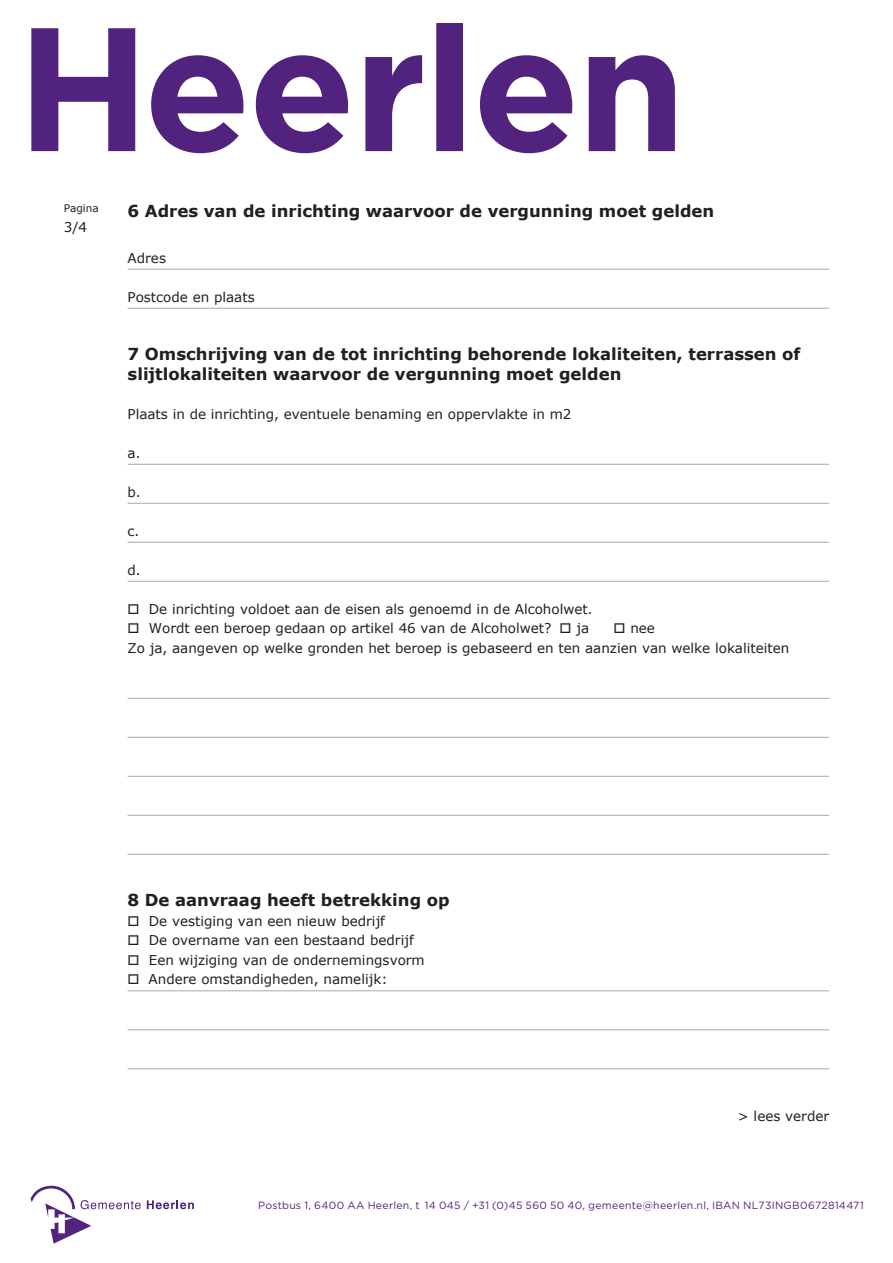
<style>
.page{position:relative;width:893px;height:1263px;background:#fff}
.page>*{position:absolute;margin:0;border:0;box-sizing:border-box;transform-origin:0 0}
.t1{font:700 16.5px/19.5px "Verdana";color:#231f20}
.t2{font:13.5px/19.5px "Verdana";color:#231f20}
.t3{font:10.5px "Gotham";letter-spacing:.025em;color:#52227f}
.t4{font:10.5px "Verdana";color:#231f20}
</style>
<div class="page">
<svg style="left:31px;top:23px;width:644px;height:130px"></svg>
<svg style="left:31px;top:1185px;width:110px;height:58px"></svg>
<svg style="left:147px;top:1200px;width:47px;height:9px"></svg>
<hr style="left:128px;top:269px;width:701px;height:1px;background:#a8a9ad">
<hr style="left:128px;top:308px;width:701px;height:1px;background:#a8a9ad">
<hr style="left:128px;top:464px;width:701px;height:1px;background:#a8a9ad">
<hr style="left:128px;top:503px;width:701px;height:1px;background:#a8a9ad">
<hr style="left:128px;top:542px;width:701px;height:1px;background:#a8a9ad">
<hr style="left:128px;top:581px;width:701px;height:1px;background:#a8a9ad">
<hr style="left:128px;top:698px;width:701px;height:1px;background:#a8a9ad">
<hr style="left:128px;top:737px;width:701px;height:1px;background:#a8a9ad">
<hr style="left:128px;top:776px;width:701px;height:1px;background:#a8a9ad">
<hr style="left:128px;top:815px;width:701px;height:1px;background:#a8a9ad">
<hr style="left:128px;top:854px;width:701px;height:1px;background:#a8a9ad">
<hr style="left:128px;top:990px;width:701px;height:1px;background:#a8a9ad">
<hr style="left:128px;top:1029px;width:701px;height:1px;background:#a8a9ad">
<hr style="left:128px;top:1068px;width:701px;height:1px;background:#a8a9ad">
<p class="t4" style="left:64px;top:202px;width:37px">Pagina</p>
<p class="t2" style="left:64px;top:217px;width:25px">3/4</p>
<p class="t1" style="left:128px;top:200px;width:588px">6 Adres van de inrichting waarvoor de vergunning moet gelden</p>
<p class="t2" style="left:128px;top:247px;width:40px">Adres</p>
<p class="t2" style="left:128px;top:286px;width:129px">Postcode en plaats</p>
<p class="t1" style="left:128px;top:344px;width:674px">7 Omschrijving van de tot inrichting behorende lokaliteiten, terrassen of slijtlokaliteiten waarvoor de vergunning moet gelden</p>
<p class="t2" style="left:128px;top:403px;width:445px">Plaats in de inrichting, eventuele benaming en oppervlakte in m2</p>
<p class="t2" style="left:128px;top:442px;width:15px">a.</p>
<p class="t2" style="left:128px;top:481px;width:15px">b.</p>
<p class="t2" style="left:128px;top:520px;width:13px">c.</p>
<p class="t2" style="left:128px;top:559px;width:15px">d.</p>
<p class="t2" style="left:128px;top:598px;width:467px">□ De inrichting voldoet aan de eisen als genoemd in de Alcoholwet.</p>
<p class="t2" style="left:128px;top:618px;width:463px">□ Wordt een beroep gedaan op artikel 46 van de Alcoholwet? □ ja</p>
<p class="t2" style="left:128px;top:618px;width:663px;text-indent:486px">□ nee<br>Zo ja, aangeven op welke gronden het beroep is gebaseerd en ten aanzien van welke lokaliteiten</p>
<p class="t1" style="left:128px;top:890px;width:324px">8 De aanvraag heeft betrekking op</p>
<p class="t2" style="left:128px;top:910px;width:259px">□ De vestiging van een nieuw bedrijf</p>
<p class="t2" style="left:128px;top:930px;width:288px">□ De overname van een bestaand bedrijf</p>
<p class="t2" style="left:128px;top:949px;width:299px">□ Een wijziging van de ondernemingsvorm</p>
<p class="t2" style="left:128px;top:969px;width:261px">□ Andere omstandigheden, namelijk:</p>
<p class="t2" style="left:738px;top:1105px;width:93px">&gt; lees verder</p>
<p class="t3" style="left:258px;top:1199px;width:607px">Postbus 1, 6400 AA Heerlen, t 14 045 / +31 (0)45 560 50 40, gemeente@heerlen.nl, IBAN NL73INGB0672814471</p>
</div>
